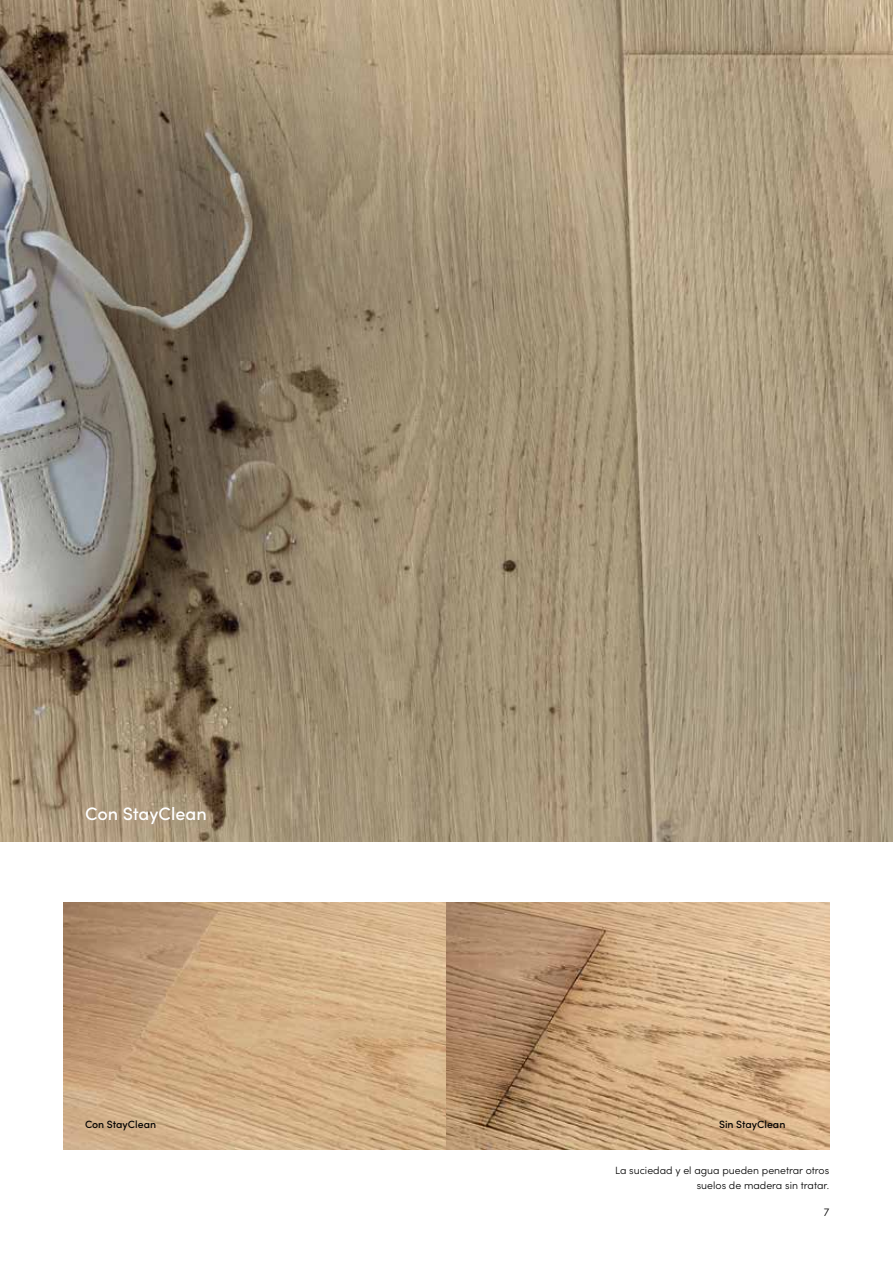
<style>
.page{position:relative;width:893px;height:1263px;background:#fff}
.page>*{position:absolute;margin:0;border:0;box-sizing:border-box;transform-origin:0 0}
.t1{font:500 18px "Sofia Pro";color:#fff}
.t2{font:300 11.25px "Sofia Pro";color:#000}
.t3{font:300 10.5px/15px "Sofia Pro";color:#000;text-align:right}
.t4{font:500 10.5px "Sofia Pro";color:#000}
</style>
<div class="page">
<img style="left:0;top:0;width:893px;height:841px">
<img style="left:64px;top:902px;width:765px;height:247px">
<h1 class="t1" style="left:85px;top:800px;width:123px">Con StayClean</h1>
<p class="t4" style="left:85px;top:1116px;width:73px">Con StayClean</p>
<p class="t4" style="left:719px;top:1116px;width:68px">Sin StayClean</p>
<p class="t3" style="left:615px;top:1162px;width:215px">La suciedad y el agua pueden penetrar otros suelos de madera sin tratar.</p>
<p class="t2" style="left:824px;top:1204px;width:7px">7</p>
</div>
